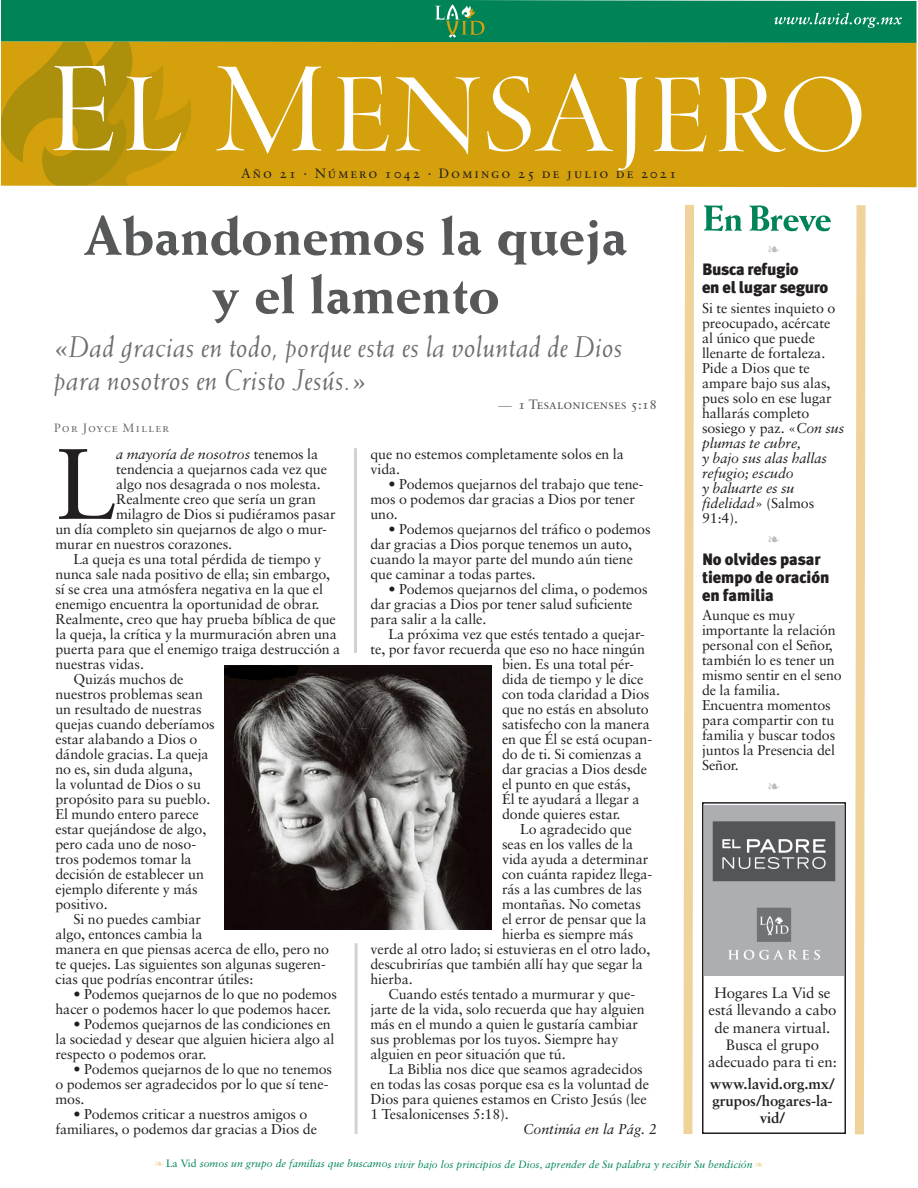
<style>
.page{position:relative;width:918px;height:1188px;background:#fff}
.page>*{position:absolute;margin:0;border:0;box-sizing:border-box;transform-origin:0 0}
.Primer_párrafo_porta{font:100.2px "Sabon";color:#231f20}
.Título_portada{font:800 55.5px/58.5px "Weiss";letter-spacing:-.005em;color:#57585a;text-align:center}
.Título_portada-2{font:italic 30px/33px "Weiss";letter-spacing:.005em;color:#6c6d70}
.t1{font:900 16.5px/18px "Meta Plus";letter-spacing:-.005em;color:#231f20}
.t2{font:15px/17.2px "Sabon";letter-spacing:-.005em;color:#231f20;text-align:center}
.t3{font:700 15px/17.2px "Sabon";letter-spacing:-.005em;color:#231f20;text-align:center}
.Texto_portada{font:14.25px/15px "Sabon";letter-spacing:-.005em;color:#231f20}
.Primer_párrafo_porta-2{font:14.25px "Sabon";letter-spacing:-.005em;color:#231f20}
.Primer_párrafo_porta-3{font:italic 14.25px/15px "Sabon";letter-spacing:-.005em;color:#231f20}
.t4{font:13.5px "Sabon Roman SC";letter-spacing:.145em;color:#231f20}
.Título_portada-3{font:13.5px "Sabon Roman SC";letter-spacing:.005em;color:#57585a}
.Subítulo_portada{font:12px "Sabon Roman SC";letter-spacing:.1em;color:#6c6d70}
.t5{font:italic 10.5px "Sabon";color:#008457}
.s1{font-family:"Weiss";font-style:italic;color:#6c6d70}
.s2{font-style:normal}
.s3{font-style:italic}
.s4{color:#f1ddb1}
</style>
<div class="page">
<svg style="left:855px;top:205px;width:11px;height:930px"></svg>
<svg style="left:683px;top:205px;width:11px;height:929px"></svg>
<svg style="left:704px;top:205px;width:38px;height:26px"></svg>
<svg style="left:749px;top:205px;width:82px;height:26px"></svg>
<svg style="left:1px;top:0;width:915px;height:187px"></svg>
<div style="left:702px;top:802px;width:144px;height:332px;border:2px solid #231f20"></div>
<img style="left:705px;top:805px;width:138px;height:170px">
<img style="left:224px;top:665px;width:268px;height:264px">
<hr style="left:354px;top:448px;width:3px;height:205px;background:#d1d2d4">
<hr style="left:355px;top:943px;width:3px;height:191px;background:#d1d2d4">
<p class="t4" style="left:241px;top:166px;width:437px">Año 21 · Número 1042 · Domingo 25 de julio de 2021</p>
<p class="Título_portada" style="left:83px;top:205px;width:546px">Abandonemos la queja y el lamento</p>
<p class="Título_portada-2" style="left:54px;top:330px;width:571px">«Dad gracias en todo, porque esta es la voluntad de Dios para nosotros en Cristo Jesús.»</p>
<p class="Título_portada-3" style="left:498px;top:396px;width:160px"><span class="s1">—</span> 1 Tesalonicenses 5:18</p>
<p class="Subítulo_portada" style="left:54px;top:420px;width:117px">Por Joyce Miller</p>
<p class="Primer_párrafo_porta" style="left:56px;top:424px;width:63px">L</p>
<p class="Primer_párrafo_porta-3" style="left:116px;top:447px;width:204px">a mayoría de nosotros <span class="s2">tenemos la</span></p>
<p class="Primer_párrafo_porta-2" style="left:116px;top:461px;width:212px">tendencia a quejarnos cada vez que</p>
<p class="Primer_párrafo_porta-2" style="left:116px;top:476px;width:206px">algo nos desagrada o nos molesta.</p>
<p class="Primer_párrafo_porta-2" style="left:116px;top:491px;width:202px">Realmente creo que sería un gran</p>
<p class="Primer_párrafo_porta-2" style="left:116px;top:506px;width:221px">milagro de Dios si pudiéramos pasar</p>
<p class="Primer_párrafo_porta-2" style="left:56px;top:521px;width:273px">un día completo sin quejarnos de algo o mur-</p>
<p class="Primer_párrafo_porta-2" style="left:56px;top:536px;width:178px">murar en nuestros corazones.</p>
<p class="Texto_portada" style="left:56px;top:551px;width:286px;text-indent:18px">La queja es una total pérdida de tiempo y nunca sale nada positivo de ella; sin embargo, sí se crea una atmósfera negativa en la que el enemigo encuentra la oportunidad de obrar.<br>Realmente, creo que hay prueba bíblica de que la queja, la crítica y la murmuración abren una puerta para que el enemigo traiga destrucción a nuestras vidas.</p>
<p class="Texto_portada" style="left:56px;top:671px;width:161px;text-indent:18px">Quizás muchos de nuestros problemas sean un resultado de nuestras quejas cuando deberíamos estar alabando a Dios o dándole gracias. La queja no es, sin duda alguna,<br>la voluntad de Dios o su propósito para su pueblo.<br>El mundo entero parece estar quejándose de algo, pero cada uno de noso&shy;tros podemos tomar la decisión de establecer un ejemplo diferente y más positivo.</p>
<p class="Texto_portada" style="left:56px;top:911px;width:275px;text-indent:18px">Si no puedes cambiar<br>algo, entonces cambia la<br>manera en que piensas acerca de ello, pero no te quejes. Las siguientes son algunas sugeren&shy;cias que podrías encontrar útiles:</p>
<p class="Texto_portada" style="left:56px;top:986px;width:283px;text-indent:18px">• Podemos quejarnos de lo que no podemos hacer o podemos hacer lo que podemos hacer.</p>
<p class="Texto_portada" style="left:56px;top:1016px;width:280px;text-indent:18px">• Podemos quejarnos de las condiciones en la sociedad y desear que alguien hiciera algo al respecto o podemos orar.</p>
<p class="Texto_portada" style="left:56px;top:1061px;width:278px;text-indent:18px">• Podemos quejarnos de lo que no tenemos o podemos ser agradecidos por lo que sí tene&shy;mos.</p>
<p class="Texto_portada" style="left:56px;top:1106px;width:263px;text-align:center">• Podemos criticar a nuestros amigos o familiares, o podemos dar gracias a Dios de</p>
<p class="Texto_portada" style="left:370px;top:446px;width:255px">que no estemos completamente solos en la vida.</p>
<p class="Texto_portada" style="left:370px;top:476px;width:275px;text-indent:18px">• Podemos quejarnos del trabajo que tene&shy;mos o podemos dar gracias a Dios por tener uno.</p>
<p class="Texto_portada" style="left:370px;top:521px;width:282px;text-indent:18px">• Podemos quejarnos del tráfico o podemos dar gracias a Dios porque tenemos un auto, cuando la mayor parte del mundo aún tiene que caminar a todas partes.</p>
<p class="Texto_portada" style="left:370px;top:581px;width:279px;text-indent:18px">• Podemos quejarnos del clima, o podemos dar gracias a Dios por tener salud suficiente para salir a la calle.</p>
<p class="Texto_portada" style="left:388px;top:626px;width:258px">La próxima vez que estés tentado a quejar-</p>
<p class="Texto_portada" style="left:370px;top:641px;width:276px">te, por favor recuerda que eso no hace ningún</p>
<p class="Texto_portada" style="left:502px;top:656px;width:133px">bien. Es una total pér-</p>
<p class="Texto_portada" style="left:502px;top:671px;width:143px">dida de tiempo y le dice</p>
<p class="Texto_portada" style="left:502px;top:686px;width:149px">con toda claridad a Dios</p>
<p class="Texto_portada" style="left:502px;top:701px;width:148px">que no estás en absoluto</p>
<p class="Texto_portada" style="left:502px;top:716px;width:149px">satisfecho con la manera</p>
<p class="Texto_portada" style="left:502px;top:731px;width:152px">en que Él se está ocupan-</p>
<p class="Texto_portada" style="left:502px;top:746px;width:141px">do de ti. Si comienzas a</p>
<p class="Texto_portada" style="left:502px;top:761px;width:147px">dar gracias a Dios desde</p>
<p class="Texto_portada" style="left:502px;top:776px;width:130px">el punto en que estás,</p>
<p class="Texto_portada" style="left:502px;top:791px;width:139px">Él te ayudará a llegar a</p>
<p class="Texto_portada" style="left:502px;top:806px;width:120px">donde quieres estar.</p>
<p class="Texto_portada" style="left:520px;top:821px;width:113px">Lo agradecido que</p>
<p class="Texto_portada" style="left:502px;top:836px;width:133px">seas en los valles de la</p>
<p class="Texto_portada" style="left:502px;top:851px;width:148px">vida ayuda a determinar</p>
<p class="Texto_portada" style="left:502px;top:866px;width:152px">con cuánta rapidez llega-</p>
<p class="Texto_portada" style="left:502px;top:881px;width:141px">rás a las cumbres de las</p>
<p class="Texto_portada" style="left:502px;top:896px;width:141px">montañas. No cometas</p>
<p class="Texto_portada" style="left:502px;top:911px;width:146px">el error de pensar que la</p>
<p class="Texto_portada" style="left:502px;top:926px;width:133px">hierba es siempre más</p>
<p class="Texto_portada" style="left:370px;top:941px;width:281px">verde al otro lado; si estuvieras en el otro lado,</p>
<p class="Texto_portada" style="left:370px;top:956px;width:274px">descubrirías que también allí hay que segar la</p>
<p class="Texto_portada" style="left:370px;top:971px;width:44px">hierba.</p>
<p class="Texto_portada" style="left:370px;top:986px;width:276px;text-indent:18px">Cuando estés tentado a murmurar y que&shy;jarte de la vida, solo recuerda que hay alguien más en el mundo a quien le gustaría cambiar sus problemas por los tuyos. Siempre hay alguien en peor situación que tú.</p>
<p class="Texto_portada" style="left:370px;top:1061px;width:280px;text-indent:18px">La Biblia nos dice que seamos agradecidos en todas las cosas porque esa es la voluntad de Dios para quienes estamos en Cristo Jesús (lee 1 Tesalonicenses 5:18).</p>
<p class="Primer_párrafo_porta-3" style="left:523px;top:1122px;width:135px">Continúa en la Pág. 2</p>
<p class="t1" style="left:702px;top:260px;width:128px">Busca refugio<br>en el lugar seguro</p>
<p class="Texto_portada" style="left:702px;top:300px;width:144px">Si te sientes inquieto o preocupado, acércate al único que puede llenarte de fortaleza.<br>Pide a Dios que te ampare bajo sus alas, pues solo en ese lugar hallarás completo sosiego y paz. «<span class="s3">Con sus plumas te cubre,</span></p>
<p class="Primer_párrafo_porta-3" style="left:702px;top:450px;width:126px">y bajo sus alas hallas refugio; escudo<br>y baluarte es su fidelidad<span class="s2">» (Salmos<br>91:4).</span></p>
<p class="t1" style="left:702px;top:550px;width:129px">No olvides pasar tiempo de oración en familia</p>
<p class="Texto_portada" style="left:702px;top:607px;width:141px">Aunque es muy importante la relación personal con el Señor, también lo es tener un mismo sentir en el seno de la familia.</p>
<p class="Texto_portada" style="left:702px;top:697px;width:135px">Encuentra momentos para compartir con tu familia y buscar todos juntos la Presencia del<br>Señor.</p>
<p class="t2" style="left:709px;top:984px;width:129px">Hogares La Vid se está llevando a cabo de manera virtual.</p>
<p class="t2" style="left:708px;top:1036px;width:130px">Busca el grupo adecuado para ti en:</p>
<p class="t3" style="left:710px;top:1075px;width:127px">www.lavid.org.mx/ grupos/hogares-la&shy;vid/</p>
<p class="t5" style="left:155px;top:1158px;width:610px"><span class="s4">❧</span> <span class="s2">La Vid</span> somos un grupo de familias que buscamos vivir bajo los principios de Dios, aprender de Su palabra y recibir Su bendición <span class="s4">❧</span></p>
</div>
